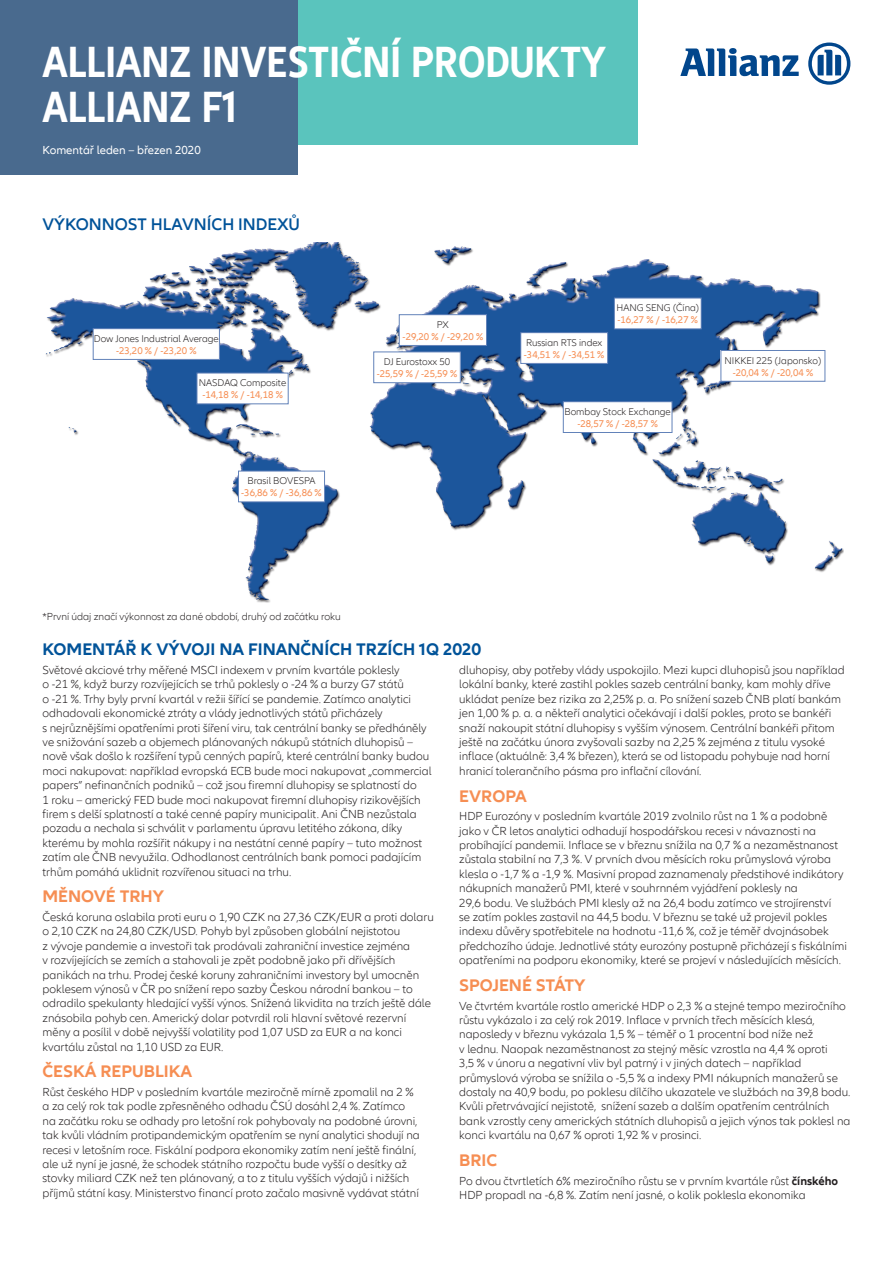
<style>
.page{position:relative;width:893px;height:1263px;background:#fff}
.page>*{position:absolute;margin:0;border:0;box-sizing:border-box;transform-origin:0 0}
.t1{font:700 condensed 45px/45px "Allianz Neo";color:#fff}
.Předmluva_text{font:700 17.25px "Allianz Neo";color:#f68e53}
.Předmluva_text-2{font:700 17.25px "Allianz Neo";color:#015399}
.subheadline{font:600 17.25px "Allianz Neo";color:#015399}
.Předmluva_text-3{font:300 12px/14.4px "Allianz Neo";color:#231f20}
.t2{font:12px "Allianz Neo";color:#fff}
.text_1_odstavec{font:300 10.5px "Allianz Neo";color:#231f20}
.text_1_odstavec-2{font:300 10.05px/12px "Allianz Neo";color:#231f20;text-align:center}
.text_1_odstavec-3{font:10.05px/12px "Allianz Neo";color:#f68e53;text-align:center}
.s1{font-weight:400;color:#f68e53}
.s2{font-weight:300;color:#231f20}
.s3{font-weight:700}
</style>
<div class="page">
<div style="left:298px;top:0;width:340px;height:145px;background:#5ac4bd"></div>
<div style="left:0;top:0;width:298px;height:174px;background:#496a8e"></div>
<svg style="left:680px;top:48px;width:119px;height:28px"></svg>
<svg style="left:808px;top:43px;width:42px;height:42px"></svg>
<img style="left:46px;top:242px;width:798px;height:361px">
<div style="left:93px;top:329px;width:126px;height:30px;background:#fff"></div>
<div style="left:93px;top:328px;width:127px;height:32px;border:1px solid #6282b9"></div>
<div style="left:197px;top:373px;width:91px;height:31px;background:#fff"></div>
<div style="left:197px;top:373px;width:92px;height:31px;border:1px solid #6282b9"></div>
<div style="left:238px;top:471px;width:87px;height:31px;background:#fff"></div>
<div style="left:238px;top:471px;width:87px;height:31px;border:1px solid #6282b9"></div>
<div style="left:399px;top:315px;width:87px;height:30px;background:#fff"></div>
<div style="left:399px;top:314px;width:88px;height:32px;border:1px solid #6282b9"></div>
<div style="left:374px;top:352px;width:86px;height:31px;background:#fff"></div>
<div style="left:373px;top:351px;width:88px;height:32px;border:1px solid #6282b9"></div>
<div style="left:521px;top:333px;width:87px;height:30px;background:#fff"></div>
<div style="left:520px;top:332px;width:88px;height:32px;border:1px solid #6282b9"></div>
<div style="left:614px;top:298px;width:87px;height:31px;background:#fff"></div>
<div style="left:614px;top:298px;width:88px;height:31px;border:1px solid #6282b9"></div>
<div style="left:563px;top:402px;width:109px;height:30px;background:#fff"></div>
<div style="left:563px;top:401px;width:109px;height:32px;border:1px solid #6282b9"></div>
<div style="left:721px;top:350px;width:104px;height:31px;background:#fff"></div>
<div style="left:720px;top:350px;width:105px;height:32px;border:1px solid #6282b9"></div>
<p class="t1" style="left:43px;top:40px;width:565px">ALLIANZ INVESTIČNÍ PRODUKTY<br>ALLIANZ F1</p>
<p class="t2" style="left:43px;top:143px;width:160px">Komentář leden – březen 2020</p>
<p class="subheadline" style="left:43px;top:214px;width:259px">VÝKONNOST HLAVNÍCH INDEXŮ</p>
<p class="text_1_odstavec-2" style="left:94px;top:333px;width:127px">Dow Jones Industrial Average <span class="s1">-23,20 % / -23,20 %</span></p>
<p class="text_1_odstavec-2" style="left:199px;top:377px;width:89px">NASDAQ Composite <span class="s1">-14,18 % / -14,18 %</span></p>
<p class="text_1_odstavec-3" style="left:241px;top:475px;width:82px"><span class="s2">Brasil BOVESPA </span>-36,86 % / -36,86 %</p>
<p class="text_1_odstavec-3" style="left:403px;top:319px;width:82px"><span class="s2">PX<br></span>-29,20 % / -29,20 %</p>
<p class="text_1_odstavec-3" style="left:377px;top:356px;width:82px"><span class="s2">DJ Eurostoxx 50 </span>-25,59 % / -25,59 %</p>
<p class="text_1_odstavec-2" style="left:524px;top:337px;width:82px;text-align:left">Russian RTS index <span class="s1">-34,51 % / -34,51 %</span></p>
<p class="text_1_odstavec-3" style="left:616px;top:302px;width:84px;text-align:left"><span class="s2">HANG SENG (Čína) </span>-16,27 % / -16,27 %</p>
<p class="text_1_odstavec-2" style="left:564px;top:406px;width:108px">Bombay Stock Exchange <span class="s1">-28,57 % / -28,57 %</span></p>
<p class="text_1_odstavec-2" style="left:724px;top:355px;width:98px">NIKKEI 225 (Japonsko) <span class="s1">-20,04 % / -20,04 %</span></p>
<p class="text_1_odstavec" style="left:43px;top:611px;width:300px">*První údaj značí výkonnost za dané období, druhý od začátku roku</p>
<p class="Předmluva_text-2" style="left:43px;top:639px;width:440px">KOMENTÁŘ K VÝVOJI NA FINANČNÍCH TRZÍCH 1Q 2020</p>
<p class="Předmluva_text-3" style="left:43px;top:663px;width:391px">Světové akciové trhy měřené MSCI indexem v prvním kvartále poklesly<br>o -21 %, když burzy rozvíjejících se trhů poklesly o -24 % a burzy G7 států<br>o -21 %. Trhy byly první kvartál v režii šířící se pandemie. Zatímco analytici odhadovali ekonomické ztráty a vlády jednotlivých států přicházely<br>s nejrůznějšími opatřeními proti šíření viru, tak centrální banky se předháněly ve snižování sazeb a objemech plánovaných nákupů státních dluhopisů – nově však došlo k rozšíření typů cenných papírů, které centrální banky budou moci nakupovat: například evropská ECB bude moci nakupovat „commercial papers” nefinančních podniků – což jsou firemní dluhopisy se splatností do<br>1 roku – americký FED bude moci nakupovat firemní dluhopisy rizikovějších firem s delší splatností a také cenné papíry municipalit. Ani ČNB nezůstala pozadu a nechala si schválit v parlamentu úpravu letitého zákona, díky kterému by mohla rozšířit nákupy i na nestátní cenné papíry – tuto možnost zatím ale ČNB nevyužila. Odhodlanost centrálních bank pomoci padajícím trhům pomáhá uklidnit rozvířenou situaci na trhu.</p>
<p class="Předmluva_text" style="left:43px;top:886px;width:123px">MĚNOVÉ TRHY</p>
<p class="Předmluva_text-3" style="left:43px;top:910px;width:393px">Česká koruna oslabila proti euru o 1,90 CZK na 27,36 CZK/EUR a proti dolaru o 2,10 CZK na 24,80 CZK/USD. Pohyb byl způsoben globální nejistotou<br>z vývoje pandemie a investoři tak prodávali zahraniční investice zejména<br>v rozvíjejících se zemích a stahovali je zpět podobně jako při dřívějších panikách na trhu. Prodej české koruny zahraničními investory byl umocněn poklesem výnosů v ČR po snížení repo sazby Českou národní bankou – to odradilo spekulanty hledající vyšší výnos. Snížená likvidita na trzích ještě dále znásobila pohyb cen. Americký dolar potvrdil roli hlavní světové rezervní měny a posílil v době nejvyšší volatility pod 1,07 USD za EUR a na konci kvartálu zůstal na 1,10 USD za EUR.</p>
<p class="Předmluva_text" style="left:43px;top:1061px;width:151px">ČESKÁ REPUBLIKA</p>
<p class="Předmluva_text-3" style="left:43px;top:1085px;width:379px">Růst českého HDP v posledním kvartále meziročně mírně zpomalil na 2 % a za celý rok tak podle zpřesněného odhadu ČSÚ dosáhl 2,4 %. Zatímco na začátku roku se odhady pro letošní rok pohybovaly na podobné úrovni, tak kvůli vládním protipandemickým opatřením se nyní analytici shodují na recesi v letošním roce. Fiskální podpora ekonomiky zatím není ještě finální, ale už nyní je jasné, že schodek státního rozpočtu bude vyšší o desítky až stovky miliard CZK než ten plánovaný, a to z titulu vyšších výdajů i nižších příjmů státní kasy. Ministerstvo financí proto začalo masivně vydávat státní</p>
<p class="Předmluva_text-3" style="left:459px;top:663px;width:387px">dluhopisy, aby potřeby vlády uspokojilo. Mezi kupci dluhopisů jsou například lokální banky, které zastihl pokles sazeb centrální banky, kam mohly dříve ukládat peníze bez rizika za 2,25% p. a. Po snížení sazeb ČNB platí bankám jen 1,00 % p. a. a někteří analytici očekávají i další pokles, proto se bankéři snaží nakoupit státní dluhopisy s vyšším výnosem. Centrální bankéři přitom ještě na začátku února zvyšovali sazby na 2,25 % zejména z titulu vysoké inflace (aktuálně: 3,4 % březen), která se od listopadu pohybuje nad horní hranicí tolerančního pásma pro inflační cílování.</p>
<p class="Předmluva_text" style="left:459px;top:786px;width:69px">EVROPA</p>
<p class="Předmluva_text-3" style="left:459px;top:809px;width:389px">HDP Eurozóny v posledním kvartále 2019 zvolnilo růst na 1 % a podobně jako v ČR letos analytici odhadují hospodářskou recesi v návaznosti na probíhající pandemii. Inflace se v březnu snížila na 0,7 % a nezaměstnanost zůstala stabilní na 7,3 %. V prvních dvou měsících roku průmyslová výroba klesla o -1,7 % a -1,9 %. Masivní propad zaznamenaly předstihové indikátory nákupních manažerů PMI, které v souhrnném vyjádření poklesly na<br>29,6 bodu. Ve službách PMI klesly až na 26,4 bodu zatímco ve strojírenství<br>se zatím pokles zastavil na 44,5 bodu. V březnu se také už projevil pokles indexu důvěry spotřebitele na hodnotu -11,6 %, což je téměř dvojnásobek předchozího údaje. Jednotlivé státy eurozóny postupně přicházejí s fiskálními opatřeními na podporu ekonomiky, které se projeví v následujících měsících.</p>
<p class="Předmluva_text" style="left:459px;top:975px;width:128px">SPOJENÉ STÁTY</p>
<p class="Předmluva_text-3" style="left:459px;top:999px;width:393px">Ve čtvrtém kvartále rostlo americké HDP o 2,3 % a stejné tempo meziročního růstu vykázalo i za celý rok 2019. Inflace v prvních třech měsících klesá, naposledy v březnu vykázala 1,5 % – téměř o 1 procentní bod níže než<br>v lednu. Naopak nezaměstnanost za stejný měsíc vzrostla na 4,4 % oproti<br>3,5 % v únoru a negativní vliv byl patrný i v jiných datech – například průmyslová výroba se snížila o -5,5 % a indexy PMI nákupních manažerů se dostaly na 40,9 bodu, po poklesu dílčího ukazatele ve službách na 39,8 bodu.<br>Kvůli přetrvávající nejistotě, snížení sazeb a dalším opatřením centrálních bank vzrostly ceny amerických státních dluhopisů a jejich výnos tak poklesl na konci kvartálu na 0,67 % oproti 1,92 % v prosinci.</p>
<p class="Předmluva_text" style="left:459px;top:1150px;width:39px">BRIC</p>
<p class="Předmluva_text-3" style="left:459px;top:1174px;width:380px">Po dvou čtvrtletích 6% meziročního růstu se v prvním kvartále růst <span class="s3">čínského<br></span>HDP propadl na -6,8 %. Zatím není jasné, o kolik poklesla ekonomika</p>
</div>
